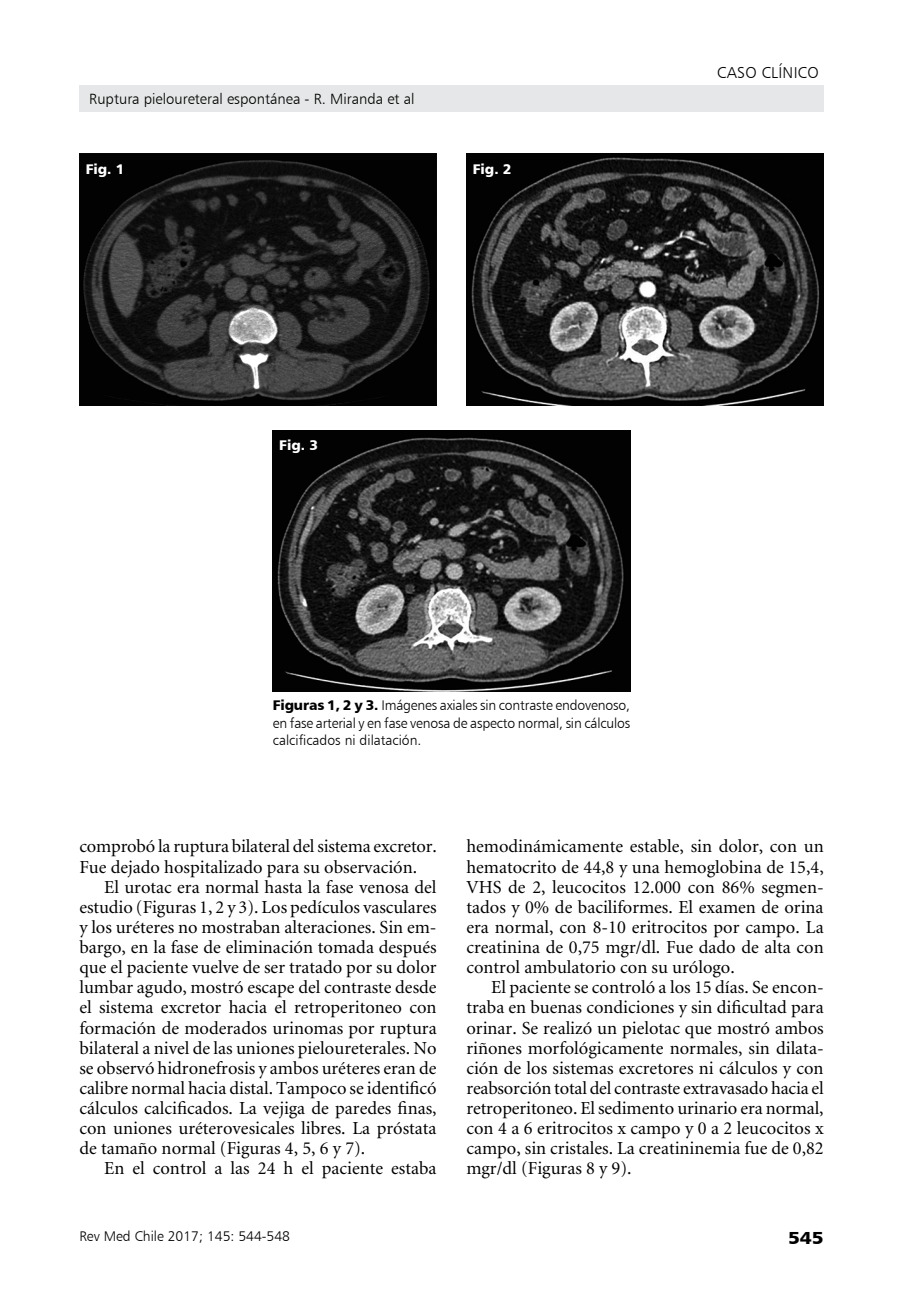
<style>
.page{position:relative;width:918px;height:1315px;background:#fff}
.page>*{position:absolute;margin:0;border:0;box-sizing:border-box;transform-origin:0 0}
.t1{font:18.38px/20.1px "Minion";color:#000;text-align:justify}
.t2{font:17.5px "Humanist 777 BT Black B";color:#000;scale:1.1 1}
.t3{font:15.75px "Humanist 777 BT Light B";letter-spacing:.02em;color:#000}
.t4{font:14.88px "Humanist 777 BT Light B";color:#000}
.t5{font:14px/17.5px "Humanist 777 BT Light B";letter-spacing:-.01em;color:#000;text-align:justify}
.t6{font:14px "Humanist 777 BT Black B";color:#fff}
.s1{font-family:"Humanist 777 BT Black B"}
</style>
<div class="page">
<div style="left:79px;top:85px;width:744px;height:26px;background:#e6e7e8"></div>
<img style="left:79px;top:154px;width:357px;height:251px">
<img style="left:466px;top:154px;width:358px;height:251px">
<img style="left:273px;top:430px;width:357px;height:261px">
<p class="t4" style="left:89px;top:90px;width:327px">Ruptura pieloureteral espontánea - R. Miranda et al</p>
<p class="t6" style="left:86px;top:160px;width:40px">Fig. 1</p>
<p class="t6" style="left:473px;top:160px;width:40px">Fig. 2</p>
<p class="t3" style="left:717px;top:63px;width:103px">caso clínico</p>
<p class="t6" style="left:279px;top:436px;width:40px">Fig. 3</p>
<p class="t5" style="left:273px;top:696px;width:359px"><span class="s1">Figuras 1, 2 y 3.</span> I mágenes axiales sin contraste endovenoso, en fase arterial y en fase venosa de aspecto normal, sin cálculos calcificados ni dilatación.</p>
<p class="t1" style="left:79px;top:837px;width:359px">comprobó la ruptura bilateral del sistema excretor.<br>Fue dejado hospitalizado para su observación.</p>
<p class="t1" style="left:79px;top:877px;width:359px;text-indent:25px">El urotac era normal hasta la fase venosa del estudio (Figuras 1, 2 y 3). Los pedículos vasculares y los uréteres no mostraban alteraciones. Sin em&shy;bargo, en la fase de eliminación tomada después que el paciente vuelve de ser tratado por su dolor lumbar agudo, mostró escape del contraste desde el sistema excretor hacia el retroperitoneo con formación de moderados urinomas por ruptura bilateral a nivel de las uniones pieloureterales. No se observó hidronefrosis y ambos uréteres eran de calibre normal hacia distal. Tampoco se identificó cálculos calcificados. La vejiga de paredes finas, con uniones uréterovesicales libres. La próstata de tamaño normal (Figuras 4, 5, 6 y 7).</p>
<p class="t1" style="left:104px;top:1159px;width:334px">En el control a las 24 h el paciente estaba</p>
<p class="t5" style="left:79px;top:1227px;width:212px">Rev Med Chile 2017; 145: 544-548</p>
<p class="t1" style="left:466px;top:837px;width:359px">hemodinámicamente estable, sin dolor, con un hematocrito de 44,8 y una hemoglobina de 15,4, VHS de 2, leucocitos 12.000 con 86% segmen&shy;tados y 0% de baciliformes. El examen de orina era normal, con 8-10 eritrocitos por campo. La creatinina de 0,75 mgr/dl. Fue dado de alta con control ambulatorio con su urólogo.</p>
<p class="t1" style="left:466px;top:978px;width:359px;text-indent:25px">El paciente se controló a los 15 días. Se encon&shy;traba en buenas condiciones y sin dificultad para orinar. Se realizó un pielotac que mostró ambos riñones morfológicamente normales, sin dilata&shy;ción de los sistemas excretores ni cálculos y con reabsorción total del contraste extravasado hacia el retroperitoneo. El sedimento urinario era normal, con 4 a 6 eritrocitos x campo y 0 a 2 leucocitos x campo, sin cristales. La creatininemia fue de 0,82 mgr/dl (Figuras 8 y 9).</p>
<p class="t2" style="left:788px;top:1226px;width:34px">545</p>
</div>
